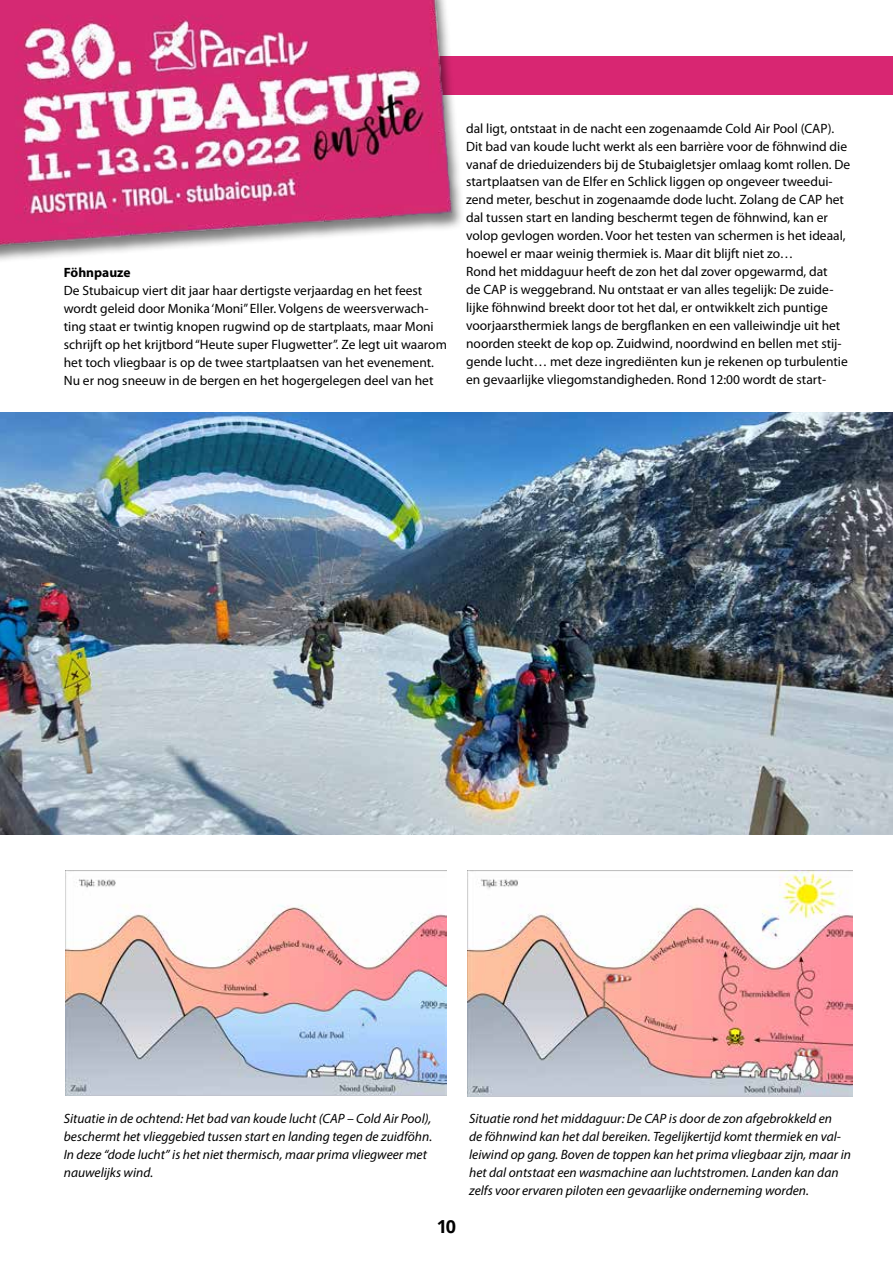
<style>
.page{position:relative;width:893px;height:1263px;background:#fff}
.page>*{position:absolute;margin:0;border:0;box-sizing:border-box;transform-origin:0 0}
.t1{font:700 18px "Open Sans";color:#000}
.t2{font:13.5px/18px "Myriad Pro";color:#000}
.t3{font:italic 13.5px/18px "Myriad Pro";color:#000}
.t4{font:700 13.5px "Myriad Pro";color:#000}
</style>
<div class="page">
<img style="left:0;top:412px;width:893px;height:423px">
<div style="left:0;top:56px;width:893px;height:38px;background:#d82672"></div>
<div style="left:0;top:0;width:465px;height:264px;background:#000;opacity:.51"></div>
<img style="left:0;top:0;width:461px;height:253px">
<img style="left:65px;top:871px;width:382px;height:224px">
<img style="left:468px;top:871px;width:384px;height:226px">
<p class="t4" style="left:64px;top:263px;width:68px">Föhnpauze</p>
<p class="t2" style="left:64px;top:281px;width:385px">De Stubaicup viert dit jaar haar dertigste verjaardag en het feest wordt geleid door Monika ‘Moni” Eller. Volgens de weersverwach&shy;ting staat er twintig knopen rugwind op de startplaats, maar Moni schrijft op het krijtbord “Heute super Flugwetter”. Ze legt uit waarom het toch vliegbaar is op de twee startplaatsen van het evenement.<br>Nu er nog sneeuw in de bergen en het hogergelegen deel van het</p>
<p class="t2" style="left:466px;top:119px;width:386px">dal ligt, ontstaat in de nacht een zogenaamde Cold Air Pool (CAP).<br>Dit bad van koude lucht werkt als een barrière voor de föhnwind die vanaf de drieduizenders bij de Stubaigletsjer omlaag komt rollen. De startplaatsen van de Elfer en Schlick liggen op ongeveer tweedui&shy;zend meter, beschut in zogenaamde dode lucht. Zolang de CAP het dal tussen start en landing beschermt tegen de föhnwind, kan er volop gevlogen worden. Voor het testen van schermen is het ideaal, hoewel er maar weinig thermiek is. Maar dit blijft niet zo…<br>Rond het middaguur heeft de zon het dal zover opgewarmd, dat<br>de CAP is weggebrand. Nu ontstaat er van alles tegelijk: De zuide&shy;lijke föhnwind breekt door tot het dal, er ontwikkelt zich puntige voorjaarsthermiek langs de bergflanken en een valleiwindje uit het noorden steekt de kop op. Zuidwind, noordwind en bellen met stij&shy;gende lucht… met deze ingrediënten kun je rekenen op turbulentie en gevaarlijke vliegomstandigheden. Rond 12:00 wordt de start-</p>
<p class="t3" style="left:64px;top:1109px;width:370px">Situatie in de ochtend: Het bad van koude lucht (CAP – Cold Air Pool), beschermt het vlieggebied tussen start en landing tegen de zuidföhn.<br>In deze “dode lucht” is het niet thermisch, maar prima vliegweer met nauwelijks wind.</p>
<p class="t3" style="left:469px;top:1109px;width:383px">Situatie rond het middaguur: De CAP is door de zon afgebrokkeld en<br>de föhnwind kan het dal bereiken. Tegelijkertijd komt thermiek en val&shy;leiwind op gang. Boven de toppen kan het prima vliegbaar zijn, maar in het dal ontstaat een wasmachine aan luchtstromen. Landen kan dan zelfs voor ervaren piloten een gevaarlijke onderneming worden.</p>
<h1 class="t1" style="left:437px;top:1214px;width:21px">10</h1>
</div>
